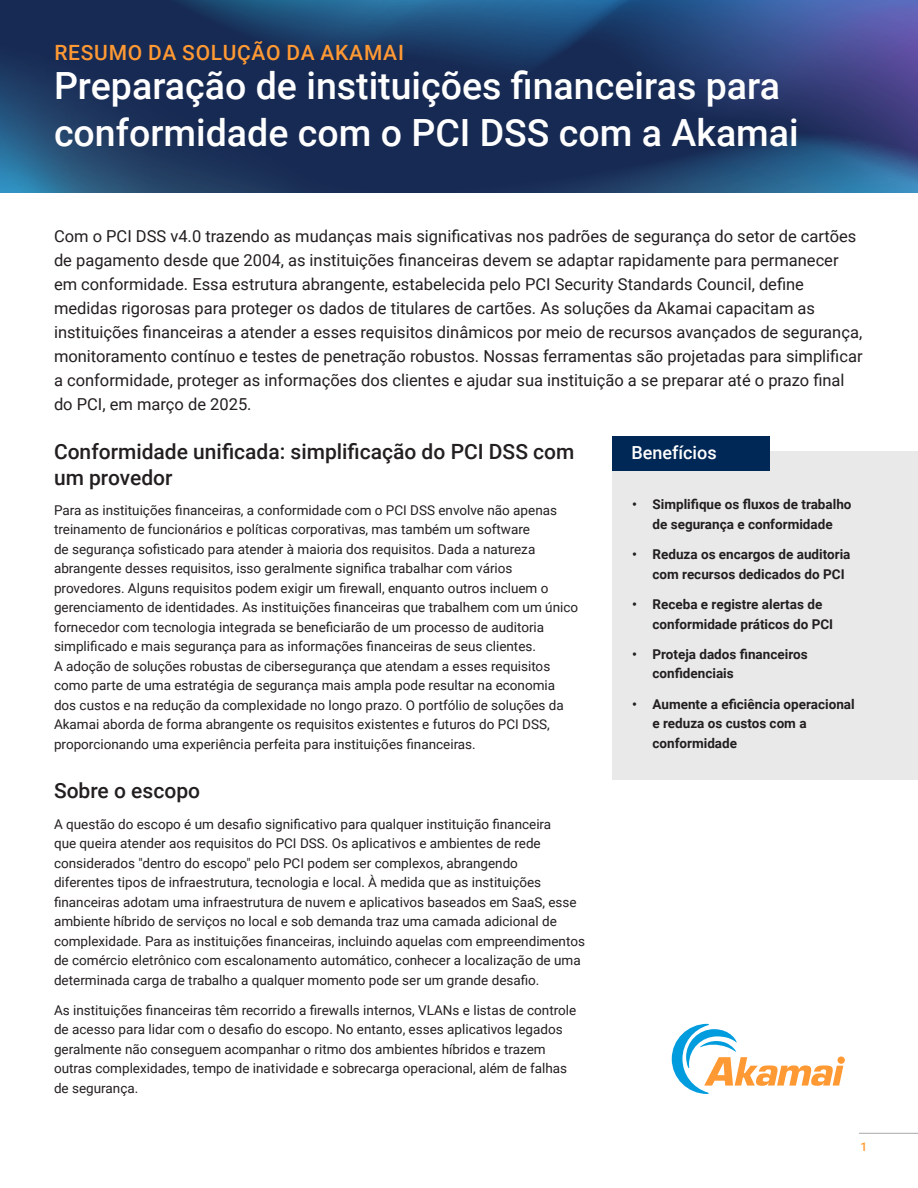
<style>
.page{position:relative;width:918px;height:1188px;background:#fff}
.page>*{position:absolute;margin:0;border:0;box-sizing:border-box;transform-origin:0 0}
.t1{font:500 37.5px/46.5px "Roboto";color:#fff}
.t2{font:500 21px/25.2px "Roboto";color:#231f20}
.Preheader{font:500 21px "Roboto";letter-spacing:.035em;color:#f93}
.Sidebar_-_H_white{font:500 18px "Roboto";color:#fff}
.Body_-_intro{font:16.5px/24px "Roboto";color:#231f20}
.Body{font:13.5px/19.5px "Roboto";color:#231f20}
.t3{font:700 13.5px/19.5px "Roboto";color:#231f20}
.t4{font:500 12px "Roboto";color:#f93}
</style>
<div class="page">
<svg style="left:0;top:0;width:918px;height:38px;background:#264b7e"></svg>
<svg style="left:0;top:38px;width:918px;height:154px;background:#1f3662"></svg>
<svg style="left:672px;top:1024px;width:171px;height:70px"></svg>
<hr style="left:859px;top:1133px;width:59px;height:1px;background:#a8a8aa">
<div style="left:612px;top:451px;width:306px;height:329px;background:#e9e9ea"></div>
<div style="left:612px;top:436px;width:158px;height:34px;background:#002856"></div>
<p class="Preheader" style="left:54px;top:38px;width:351px">RESUMO DA SOLUÇÃO DA AKAMAI</p>
<p class="t1" style="left:54px;top:61px;width:746px">Preparação de instituições financeiras para conformidade com o PCI DSS com a Akamai</p>
<p class="Body_-_intro" style="left:54px;top:223px;width:810px">Com o PCI DSS v4.0 trazendo as mudanças mais significativas nos padrões de segurança do setor de cartões de pagamento desde que 2004, as instituições financeiras devem se adaptar rapidamente para permanecer em conformidade. Essa estrutura abrangente, estabelecida pelo PCI Security Standards Council, define medidas rigorosas para proteger os dados de titulares de cartões. As soluções da Akamai capacitam as instituições financeiras a atender a esses requisitos dinâmicos por meio de recursos avançados de segurança, monitoramento contínuo e testes de penetração robustos. Nossas ferramentas são projetadas para simplificar a conformidade, proteger as informações dos clientes e ajudar sua instituição a se preparar até o prazo final do PCI, em março de 2025.</p>
<p class="Sidebar_-_H_white" style="left:631px;top:440px;width:87px">Benefícios</p>
<h1 class="t2" style="left:54px;top:439px;width:522px">Conformidade unificada: simplificação do PCI DSS com um provedor</h1>
<p class="Body" style="left:54px;top:500px;width:526px">Para as instituições financeiras, a conformidade com o PCI DSS envolve não apenas treinamento de funcionários e políticas corporativas, mas também um software<br>de segurança sofisticado para atender à maioria dos requisitos. Dada a natureza abrangente desses requisitos, isso geralmente significa trabalhar com vários provedores. Alguns requisitos podem exigir um firewall, enquanto outros incluem o gerenciamento de identidades. As instituições financeiras que trabalhem com um único fornecedor com tecnologia integrada se beneficiarão de um processo de auditoria simplificado e mais segurança para as informações financeiras de seus clientes.<br>A adoção de soluções robustas de cibersegurança que atendam a esses requisitos como parte de uma estratégia de segurança mais ampla pode resultar na economia dos custos e na redução da complexidade no longo prazo. O portfólio de soluções da Akamai aborda de forma abrangente os requisitos existentes e futuros do PCI DSS, proporcionando uma experiência perfeita para instituições financeiras.</p>
<h1 class="t2" style="left:54px;top:778px;width:148px">Sobre o escopo</h1>
<p class="Body" style="left:54px;top:814px;width:533px">A questão do escopo é um desafio significativo para qualquer instituição financeira<br>que queira atender aos requisitos do PCI DSS. Os aplicativos e ambientes de rede considerados "dentro do escopo" pelo PCI podem ser complexos, abrangendo<br>diferentes tipos de infraestrutura, tecnologia e local. À medida que as instituições financeiras adotam uma infraestrutura de nuvem e aplicativos baseados em SaaS, esse ambiente híbrido de serviços no local e sob demanda traz uma camada adicional de complexidade. Para as instituições financeiras, incluindo aquelas com empreendimentos de comércio eletrônico com escalonamento automático, conhecer a localização de uma determinada carga de trabalho a qualquer momento pode ser um grande desafio.</p>
<p class="Body" style="left:54px;top:1000px;width:524px">As instituições financeiras têm recorrido a firewalls internos, VLANs e listas de controle de acesso para lidar com o desafio do escopo. No entanto, esses aplicativos legados geralmente não conseguem acompanhar o ritmo dos ambientes híbridos e trazem outras complexidades, tempo de inatividade e sobrecarga operacional, além de falhas de segurança.</p>
<p class="t3" style="left:632px;top:494px;width:221px;text-align:center">• Simplifique os fluxos de trabalho de segurança e conformidade</p>
<p class="t3" style="left:652px;top:544px;width:200px;text-indent:-20px">• Reduza os encargos de auditoria com recursos dedicados do PCI</p>
<p class="t3" style="left:652px;top:594px;width:182px;text-indent:-20px">• Receba e registre alertas de conformidade práticos do PCI</p>
<p class="t3" style="left:652px;top:644px;width:157px;text-indent:-20px">• Proteja dados financeiros confidenciais</p>
<p class="t3" style="left:652px;top:694px;width:204px;text-indent:-20px">• Aumente a eficiência operacional e reduza os custos com a conformidade</p>
<p class="t4" style="left:860px;top:1138px;width:8px">1</p>
</div>
